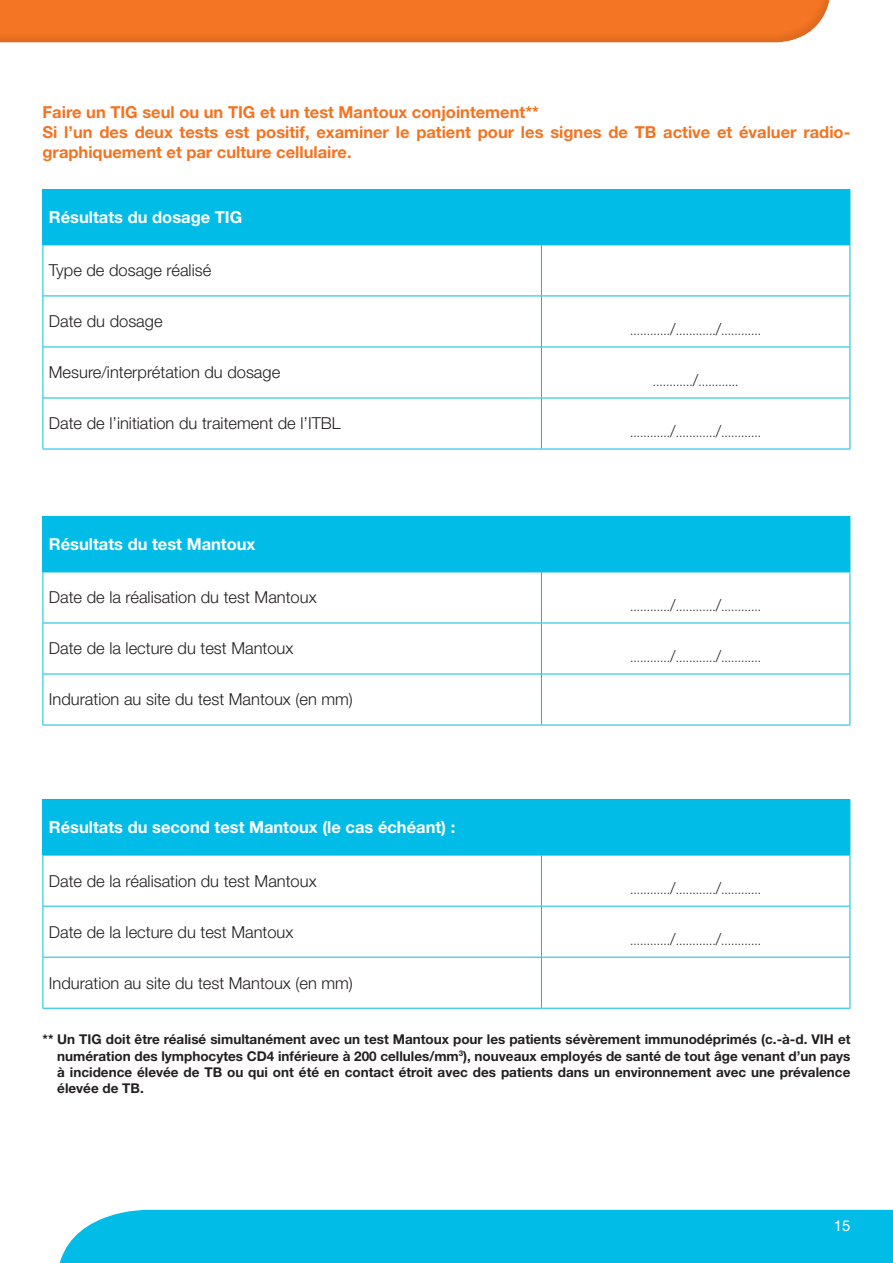
<style>
.page{position:relative;width:893px;height:1263px;background:#fff}
.page>*{position:absolute;margin:0;border:0;box-sizing:border-box;transform-origin:0 0}
.t1{font:300 16.5px "Helvetica Neue LT Std";color:#231f20}
.t2{font:700 16.5px/19.8px "Helvetica Neue LT Std";color:#f47321}
.t3{font:700 16.5px "Helvetica Neue LT Std";color:#fff}
.t4{font:15px "Helvetica Neue LT Std";color:#fff}
.t5{font:700 13.5px/16.2px "Helvetica Neue LT Std";color:#231f20;text-align:justify}
.t6{font:300 12px "Helvetica Neue LT Std";color:#231f20}
.s1{font-size:16.5px}
</style>
<div class="page">
<div style="left:836px;top:1210px;width:57px;height:53px;background:#02bce8"></div>
<div style="left:0;top:0;width:836px;height:1263px;background:#231f20;opacity:.1"></div>
<div style="left:43px;top:190px;width:807px;height:55px;background:#02bce8"></div>
<hr style="left:43px;top:245px;width:1px;height:51px;background:#02bce8">
<hr style="left:541px;top:245px;width:1px;height:51px;background:#02bce8">
<hr style="left:849px;top:245px;width:1px;height:51px;background:#02bce8">
<hr style="left:43px;top:296px;width:1px;height:51px;background:#02bce8">
<hr style="left:541px;top:296px;width:1px;height:51px;background:#02bce8">
<hr style="left:849px;top:296px;width:1px;height:51px;background:#02bce8">
<hr style="left:43px;top:347px;width:1px;height:51px;background:#02bce8">
<hr style="left:541px;top:347px;width:1px;height:51px;background:#02bce8">
<hr style="left:849px;top:347px;width:1px;height:51px;background:#02bce8">
<hr style="left:43px;top:398px;width:1px;height:51px;background:#02bce8">
<hr style="left:541px;top:398px;width:1px;height:51px;background:#02bce8">
<hr style="left:849px;top:398px;width:1px;height:51px;background:#02bce8">
<hr style="left:43px;top:449px;width:498px;height:1px;background:#02bce8">
<hr style="left:541px;top:449px;width:309px;height:1px;background:#02bce8">
<hr style="left:43px;top:296px;width:498px;height:1px;background:#02bce8">
<hr style="left:541px;top:296px;width:309px;height:1px;background:#02bce8">
<hr style="left:43px;top:347px;width:498px;height:1px;background:#02bce8">
<hr style="left:541px;top:347px;width:309px;height:1px;background:#02bce8">
<hr style="left:43px;top:398px;width:498px;height:1px;background:#02bce8">
<hr style="left:541px;top:398px;width:309px;height:1px;background:#02bce8">
<hr style="left:43px;top:189px;width:498px;height:1px;background:#02bce8">
<hr style="left:541px;top:189px;width:309px;height:1px;background:#02bce8">
<div style="left:43px;top:517px;width:807px;height:55px;background:#02bce8"></div>
<hr style="left:43px;top:572px;width:1px;height:51px;background:#02bce8">
<hr style="left:541px;top:572px;width:1px;height:51px;background:#02bce8">
<hr style="left:849px;top:572px;width:1px;height:51px;background:#02bce8">
<hr style="left:43px;top:623px;width:1px;height:51px;background:#02bce8">
<hr style="left:541px;top:623px;width:1px;height:51px;background:#02bce8">
<hr style="left:849px;top:623px;width:1px;height:51px;background:#02bce8">
<hr style="left:43px;top:674px;width:1px;height:51px;background:#02bce8">
<hr style="left:541px;top:674px;width:1px;height:51px;background:#02bce8">
<hr style="left:849px;top:674px;width:1px;height:51px;background:#02bce8">
<hr style="left:43px;top:623px;width:498px;height:1px;background:#02bce8">
<hr style="left:541px;top:623px;width:309px;height:1px;background:#02bce8">
<hr style="left:43px;top:674px;width:498px;height:1px;background:#02bce8">
<hr style="left:541px;top:674px;width:309px;height:1px;background:#02bce8">
<hr style="left:43px;top:725px;width:498px;height:1px;background:#02bce8">
<hr style="left:541px;top:725px;width:309px;height:1px;background:#02bce8">
<hr style="left:43px;top:516px;width:498px;height:1px;background:#02bce8">
<hr style="left:541px;top:516px;width:309px;height:1px;background:#02bce8">
<hr style="left:43px;top:572px;width:498px;height:1px;background:#02bce8">
<hr style="left:541px;top:572px;width:309px;height:1px;background:#02bce8">
<div style="left:43px;top:800px;width:807px;height:55px;background:#02bce8"></div>
<hr style="left:43px;top:855px;width:1px;height:51px;background:#02bce8">
<hr style="left:541px;top:855px;width:1px;height:51px;background:#02bce8">
<hr style="left:849px;top:855px;width:1px;height:51px;background:#02bce8">
<hr style="left:43px;top:906px;width:1px;height:51px;background:#02bce8">
<hr style="left:541px;top:906px;width:1px;height:51px;background:#02bce8">
<hr style="left:849px;top:906px;width:1px;height:51px;background:#02bce8">
<hr style="left:43px;top:957px;width:1px;height:51px;background:#02bce8">
<hr style="left:541px;top:957px;width:1px;height:51px;background:#02bce8">
<hr style="left:849px;top:957px;width:1px;height:51px;background:#02bce8">
<hr style="left:43px;top:906px;width:498px;height:1px;background:#02bce8">
<hr style="left:541px;top:906px;width:309px;height:1px;background:#02bce8">
<hr style="left:43px;top:957px;width:498px;height:1px;background:#02bce8">
<hr style="left:541px;top:957px;width:309px;height:1px;background:#02bce8">
<hr style="left:43px;top:1008px;width:498px;height:1px;background:#02bce8">
<hr style="left:541px;top:1008px;width:309px;height:1px;background:#02bce8">
<hr style="left:43px;top:799px;width:498px;height:1px;background:#02bce8">
<hr style="left:541px;top:799px;width:309px;height:1px;background:#02bce8">
<hr style="left:43px;top:855px;width:498px;height:1px;background:#02bce8">
<hr style="left:541px;top:855px;width:309px;height:1px;background:#02bce8">
<p class="t2" style="left:43px;top:102px;width:809px">Faire un TIG seul ou un TIG et un test Mantoux conjointement**<br>Si l’un des deux tests est positif, examiner le patient pour les signes de TB active et évaluer radio&shy;graphiquement et par culture cellulaire.</p>
<p class="t3" style="left:49px;top:207px;width:195px">Résultats du dosage TIG</p>
<p class="t1" style="left:49px;top:260px;width:164px">Type de dosage réalisé</p>
<p class="t1" style="left:49px;top:311px;width:115px">Date du dosage</p>
<p class="t6" style="left:630px;top:323px;width:133px">............<span class="s1">/</span>............<span class="s1">/</span>............</p>
<p class="t1" style="left:49px;top:362px;width:233px">Mesure/interprétation du dosage</p>
<p class="t6" style="left:653px;top:374px;width:87px">............<span class="s1">/</span>............</p>
<p class="t1" style="left:49px;top:413px;width:293px">Date de l’initiation du traitement de l’ITBL</p>
<p class="t6" style="left:630px;top:425px;width:133px">............<span class="s1">/</span>............<span class="s1">/</span>............</p>
<p class="t3" style="left:49px;top:534px;width:208px">Résultats du test Mantoux</p>
<p class="t1" style="left:49px;top:587px;width:269px">Date de la réalisation du test Mantoux</p>
<p class="t1" style="left:49px;top:638px;width:246px">Date de la lecture du test Mantoux</p>
<p class="t1" style="left:49px;top:689px;width:306px">Induration au site du test Mantoux (en mm)</p>
<p class="t3" style="left:49px;top:817px;width:408px">Résultats du second test Mantoux (le cas échéant) :</p>
<p class="t1" style="left:49px;top:870px;width:269px">Date de la réalisation du test Mantoux</p>
<p class="t1" style="left:49px;top:921px;width:246px">Date de la lecture du test Mantoux</p>
<p class="t1" style="left:49px;top:973px;width:306px">Induration au site du test Mantoux (en mm)</p>
<p class="t6" style="left:630px;top:599px;width:133px">............<span class="s1">/</span>............<span class="s1">/</span>............</p>
<p class="t6" style="left:630px;top:650px;width:133px">............<span class="s1">/</span>............<span class="s1">/</span>............</p>
<p class="t6" style="left:630px;top:882px;width:133px">............<span class="s1">/</span>............<span class="s1">/</span>............</p>
<p class="t6" style="left:630px;top:933px;width:133px">............<span class="s1">/</span>............<span class="s1">/</span>............</p>
<p class="t5" style="left:57px;top:1031px;width:795px;text-indent:-15px">** Un TIG doit être réalisé simultanément avec un test Mantoux pour les patients sévèrement immunodéprimés (c.-à-d. VIH et numération des lymphocytes CD4 inférieure à 200 cellules/mm<sup>3</sup>), nouveaux employés de santé de tout âge venant d’un pays à incidence élevée de TB ou qui ont été en contact étroit avec des patients dans un environnement avec une prévalence élevée de TB.</p>
<p class="t4" style="left:834px;top:1217px;width:18px">15</p>
</div>
